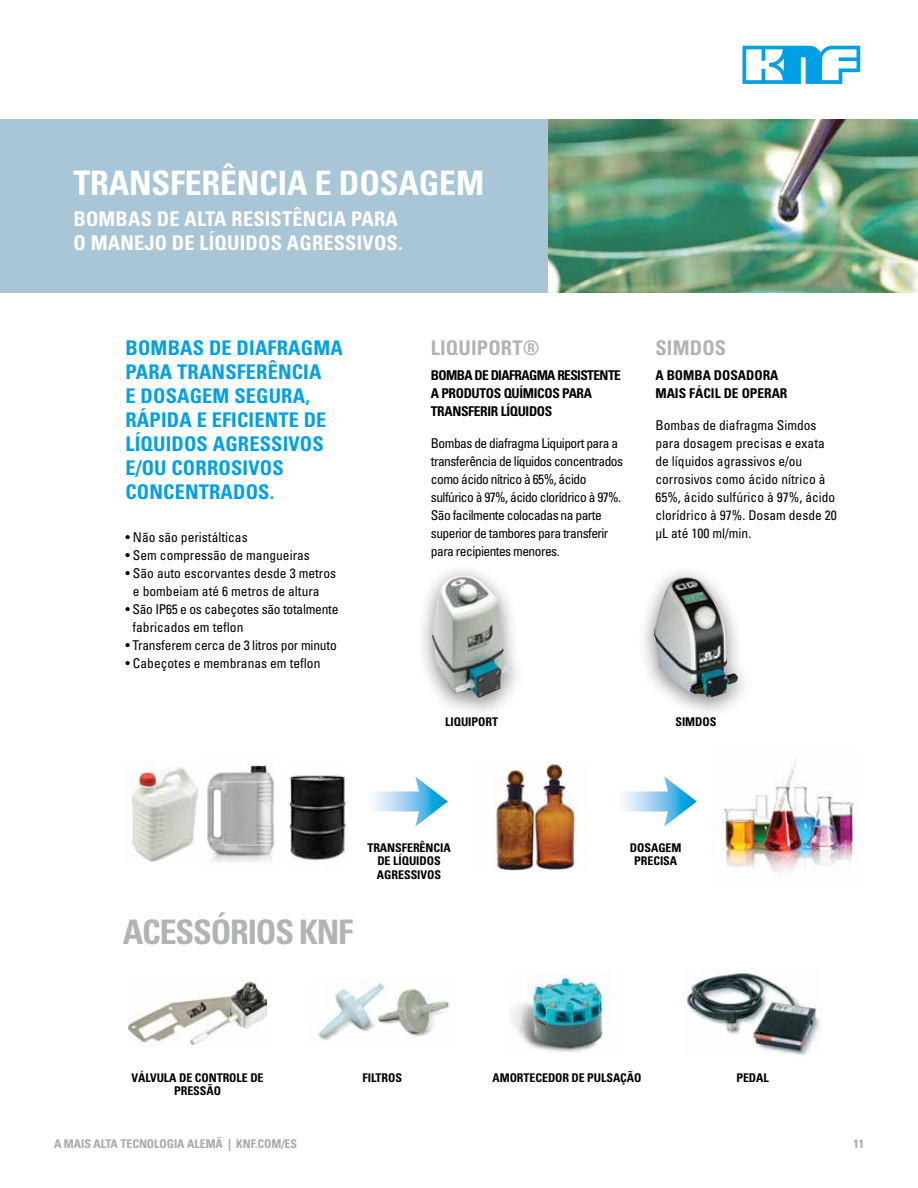
<style>
.page{position:relative;width:918px;height:1188px;background:#fff}
.page>*{position:absolute;margin:0;border:0;box-sizing:border-box;transform-origin:0 0}
.t1{font:700 condensed 33.75px "Univers";letter-spacing:-.005em;color:#fff}
.t2{font:700 condensed 33.75px "Univers";letter-spacing:-.035em;color:#b1b4b6}
.t3{font:700 condensed 20.25px/24px "Univers";letter-spacing:.01em;color:#00a1e4}
.t4{font:700 condensed 20.25px/24px "Univers";letter-spacing:.01em;color:#fff}
.t5{font:700 condensed 20.25px "Univers";letter-spacing:.01em;color:#b1b4b6}
.t6{font:condensed 13.5px/18px "Univers";color:#000}
.t7{font:condensed 13.5px/18px "Univers";letter-spacing:-.04em;color:#000}
.t8{font:700 condensed 13.5px/18px "Univers";letter-spacing:-.025em;color:#000}
.t9{font:condensed 13.5px/18px "Univers";letter-spacing:-.02em;color:#000}
.t10{font:700 condensed 13.5px/18px "Univers";color:#000}
.t11{font:700 condensed 12px/13.5px "Univers";letter-spacing:-.005em;color:#000;text-align:center}
.t12{font:700 condensed 12px "Univers";letter-spacing:-.005em;color:#a7a9ac}
</style>
<div class="page">
<svg style="left:743px;top:46px;width:117px;height:38px"></svg>
<div style="left:0;top:119px;width:549px;height:174px;background:#a8c6d6"></div>
<img style="left:549px;top:119px;width:369px;height:174px">
<img style="left:712px;top:761px;width:146px;height:111px">
<img style="left:493px;top:762px;width:86px;height:109px">
<img style="left:207px;top:763px;width:68px;height:99px">
<img style="left:131px;top:767px;width:68px;height:95px">
<img style="left:289px;top:775px;width:59px;height:86px">
<div style="left:415px;top:563px;width:114px;height:157px;background:#000;opacity:.5"></div>
<img style="left:432px;top:576px;width:81px;height:122px">
<div style="left:637px;top:565px;width:118px;height:155px;background:#000;opacity:.5"></div>
<img style="left:654px;top:577px;width:84px;height:121px">
<svg style="left:373px;top:776px;width:75px;height:51px"></svg>
<svg style="left:622px;top:776px;width:75px;height:51px"></svg>
<img style="left:129px;top:977px;width:137px;height:69px">
<img style="left:317px;top:983px;width:133px;height:58px">
<img style="left:511px;top:972px;width:102px;height:81px">
<img style="left:686px;top:971px;width:135px;height:84px">
<h1 class="t1" style="left:73px;top:162px;width:412px">TRANSFERÊNCIA E DOSAGEM</h1>
<h2 class="t4" style="left:73px;top:207px;width:331px">BOMBAS DE ALTA RESISTÊNCIA PARA<br>O MANEJO DE LÍQUIDOS AGRESSIVOS.</h2>
<h2 class="t3" style="left:126px;top:336px;width:219px">BOMBAS DE DIAFRAGMA<br>PARA TRANSFERÊNCIA<br>E DOSAGEM SEGURA,<br>RÁPIDA E EFICIENTE DE<br>LÍQUIDOS AGRESSIVOS<br>E/OU CORROSIVOS<br>CONCENTRADOS.</h2>
<p class="t6" style="left:126px;top:528px;width:124px">• Não são peristálticas</p>
<p class="t6" style="left:126px;top:546px;width:186px">• Sem compressão de mangueiras</p>
<p class="t6" style="left:133px;top:564px;width:205px;text-indent:-7px">• São auto escorvantes desde 3 metros e bombeiam até 6 metros de altura</p>
<p class="t9" style="left:132px;top:600px;width:207px;text-indent:-7px">• São IP65 e os cabeçotes são totalmente fabricados em teflon</p>
<p class="t6" style="left:126px;top:636px;width:213px">• Transferem cerca de 3 litros por minuto</p>
<p class="t6" style="left:126px;top:654px;width:196px">• Cabeçotes e membranas em teflon</p>
<h2 class="t5" style="left:431px;top:336px;width:110px">LIQUIPORT®</h2>
<p class="t8" style="left:431px;top:366px;width:191px">BOMBA DE DIAFRAGMA RESISTENTE<br>A PRODUTOS QUÍMICOS PARA<br>TRANSFERIR LÍQUIDOS</p>
<p class="t7" style="left:431px;top:434px;width:194px">Bombas de diafragma Liquiport para a transferência de líquidos concentrados como ácido nítrico à 65%, ácido sulfúrico à 97%, ácido clorídrico à 97%.<br>São facilmente colocadas na parte superior de tambores para transferir para recipientes menores.</p>
<h2 class="t5" style="left:655px;top:336px;width:72px">SIMDOS</h2>
<p class="t10" style="left:655px;top:366px;width:134px">A BOMBA DOSADORA<br>MAIS FÁCIL DE OPERAR</p>
<p class="t6" style="left:655px;top:416px;width:183px">Bombas de diafragma Simdos para dosagem precisas e exata de líquidos agrassivos e/ou corrosivos como ácido nítrico à<br>65%, ácido sulfúrico à 97%, ácido clorídrico à 97%. Dosam desde 20 μL até 100 ml/min.</p>
<p class="t11" style="left:445px;top:715px;width:54px">LIQUIPORT</p>
<p class="t11" style="left:675px;top:715px;width:43px">SIMDOS</p>
<h1 class="t2" style="left:123px;top:911px;width:232px">ACESSÓRIOS KNF</h1>
<p class="t11" style="left:367px;top:841px;width:85px">TRANSFERÊNCIA<br>DE LÍQUIDOS<br>AGRESSIVOS</p>
<p class="t11" style="left:630px;top:841px;width:53px">DOSAGEM<br>PRECISA</p>
<p class="t11" style="left:132px;top:1071px;width:134px">VÁLVULA DE CONTROLE DE<br>PRESSÃO</p>
<p class="t11" style="left:363px;top:1071px;width:41px">FILTROS</p>
<p class="t11" style="left:492px;top:1071px;width:151px">AMORTECEDOR DE PULSAÇÃO</p>
<p class="t11" style="left:736px;top:1071px;width:34px">PEDAL</p>
<p class="t12" style="left:54px;top:1137px;width:245px">A MAIS ALTA TECNOLOGIA ALEMÃ | KNF.COM/ES</p>
<p class="t12" style="left:853px;top:1137px;width:12px">11</p>
</div>
